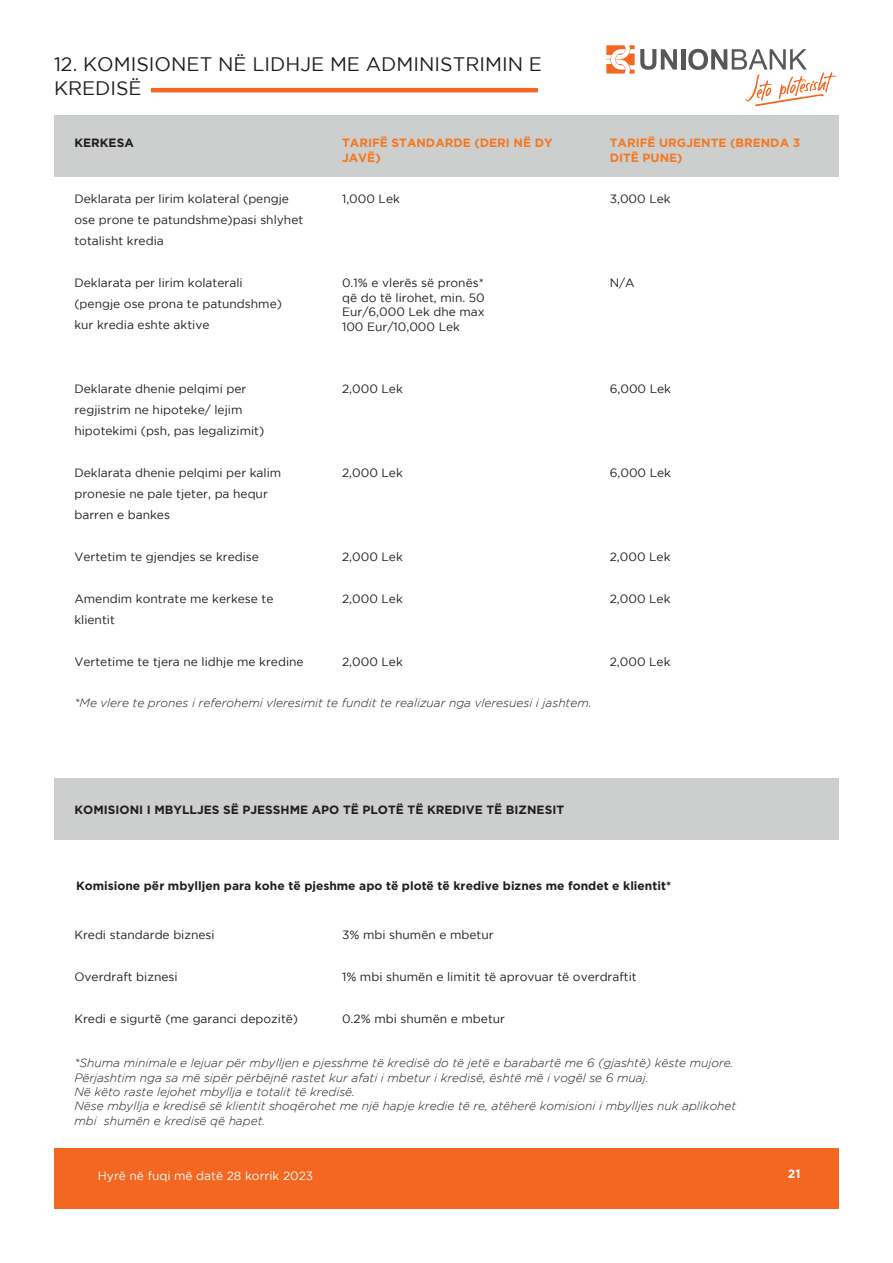
<style>
.page{position:relative;width:893px;height:1263px;background:#fff}
.page>*{position:absolute;margin:0;border:0;box-sizing:border-box;transform-origin:0 0}
.t1{font:19.5px/23.4px "Gotham";color:#201d1e}
.t2{font:12px/21px "Gotham";color:#201d1e}
.t3{font:italic 300 12px/14.4px "Gotham";color:#201d1e}
.t4{font:700 12px "Gotham";color:#201d1e}
.t5{font:700 12px/14.4px "Gotham";color:#f47821}
.t6{font:12px "Gotham";color:#fff}
.t7{font:700 12px "Gotham";color:#fff}
</style>
<div class="page">
<div style="left:54px;top:1148px;width:785px;height:61px;background:#f36721"></div>
<hr style="left:151px;top:88px;width:387px;height:4px;background:#f36721">
<div style="left:54px;top:115px;width:785px;height:62px;background:#cdcece"></div>
<div style="left:54px;top:779px;width:785px;height:61px;background:#cdcece"></div>
<hr style="left:681px;top:49px;width:4px;height:21px;background:#555759">
<svg style="left:606px;top:45px;width:71px;height:29px"></svg>
<svg style="left:688px;top:49px;width:148px;height:57px"></svg>
<h1 class="t1" style="left:54px;top:52px;width:489px">12. KOMISIONET NË LIDHJE ME ADMINISTRIMIN E<br>KREDISË</h1>
<p class="t4" style="left:74px;top:135px;width:61px">KERKESA</p>
<p class="t2" style="left:74px;top:188px;width:230px">Deklarata per lirim kolateral (pengje ose prone te patundshme)pasi shlyhet totalisht kredia</p>
<p class="t2" style="left:74px;top:272px;width:209px">Deklarata per lirim kolaterali (pengje ose prona te patundshme) kur kredia eshte aktive</p>
<p class="t5" style="left:342px;top:136px;width:212px">TARIFË STANDARDE (DERI NË DY<br>JAVË)</p>
<p class="t5" style="left:610px;top:136px;width:192px">TARIFË URGJENTE (BRENDA 3<br>DITË PUNE)</p>
<p class="t2" style="left:342px;top:188px;width:59px">1,000 Lek</p>
<p class="t2" style="left:342px;top:276px;width:144px;line-height:14.4px;text-align:justify">0.1% e vlerës së pronës* që do të lirohet, min. 50<br>Eur/6,000 Lek dhe max 100 Eur/10,000 Lek</p>
<p class="t2" style="left:610px;top:188px;width:62px">3,000 Lek</p>
<p class="t2" style="left:610px;top:272px;width:27px">N/A</p>
<p class="t2" style="left:342px;top:378px;width:62px">2,000 Lek</p>
<p class="t2" style="left:74px;top:378px;width:191px">Deklarate dhenie pelqimi per regjistrim ne hipoteke/ lejim hipotekimi (psh, pas legalizimit)</p>
<p class="t2" style="left:74px;top:462px;width:208px">Deklarata dhenie pelqimi per kalim pronesie ne pale tjeter, pa hequr barren e bankes</p>
<p class="t2" style="left:74px;top:546px;width:186px">Vertetim te gjendjes se kredise</p>
<p class="t2" style="left:74px;top:588px;width:201px">Amendim kontrate me kerkese te klientit</p>
<p class="t2" style="left:74px;top:651px;width:231px">Vertetime te tjera ne lidhje me kredine</p>
<p class="t3" style="left:74px;top:695px;width:519px">*Me vlere te prones i referohemi vleresimit te fundit te realizuar nga vleresuesi i jashtem.</p>
<p class="t2" style="left:342px;top:462px;width:62px">2,000 Lek</p>
<p class="t2" style="left:342px;top:546px;width:62px">2,000 Lek</p>
<p class="t2" style="left:342px;top:588px;width:62px">2,000 Lek</p>
<p class="t2" style="left:342px;top:651px;width:62px">2,000 Lek</p>
<p class="t2" style="left:610px;top:378px;width:63px">6,000 Lek</p>
<p class="t2" style="left:610px;top:462px;width:63px">6,000 Lek</p>
<p class="t2" style="left:610px;top:546px;width:62px">2,000 Lek</p>
<p class="t2" style="left:610px;top:588px;width:62px">2,000 Lek</p>
<p class="t2" style="left:610px;top:651px;width:62px">2,000 Lek</p>
<p class="t4" style="left:74px;top:802px;width:491px">KOMISIONI I MBYLLJES SË PJESSHME APO TË PLOTË TË KREDIVE TË BIZNESIT</p>
<p class="t4" style="left:76px;top:877px;width:597px">Komisione për mbylljen para kohe të pjeshme apo të plotë të kredive biznes me fondet e klientit*</p>
<p class="t2" style="left:74px;top:924px;width:142px">Kredi standarde biznesi</p>
<p class="t2" style="left:74px;top:966px;width:105px">Overdraft biznesi</p>
<p class="t2" style="left:74px;top:1008px;width:225px">Kredi e sigurtë (me garanci depozitë)</p>
<p class="t2" style="left:342px;top:924px;width:153px">3% mbi shumën e mbetur</p>
<p class="t2" style="left:342px;top:966px;width:296px">1% mbi shumën e limitit të aprovuar të overdraftit</p>
<p class="t2" style="left:342px;top:1008px;width:165px">0.2% mbi shumën e mbetur</p>
<p class="t3" style="left:74px;top:1056px;width:663px">*Shuma minimale e lejuar për mbylljen e pjesshme të kredisë do të jetë e barabartë me 6 (gjashtë) këste mujore.<br>Përjashtim nga sa më sipër përbëjnë rastet kur afati i mbetur i kredisë, është më i vogël se 6 muaj.<br>Në këto raste lejohet mbyllja e totalit të kredisë.<br>Nëse mbyllja e kredisë së klientit shoqërohet me një hapje kredie të re, atëherë komisioni i mbylljes nuk aplikohet mbi shumën e kredisë që hapet.</p>
<p class="t6" style="left:98px;top:1169px;width:217px">Hyrë në fuqi më datë 28 korrik 2023</p>
<p class="t7" style="left:788px;top:1166px;width:14px">21</p>
</div>
